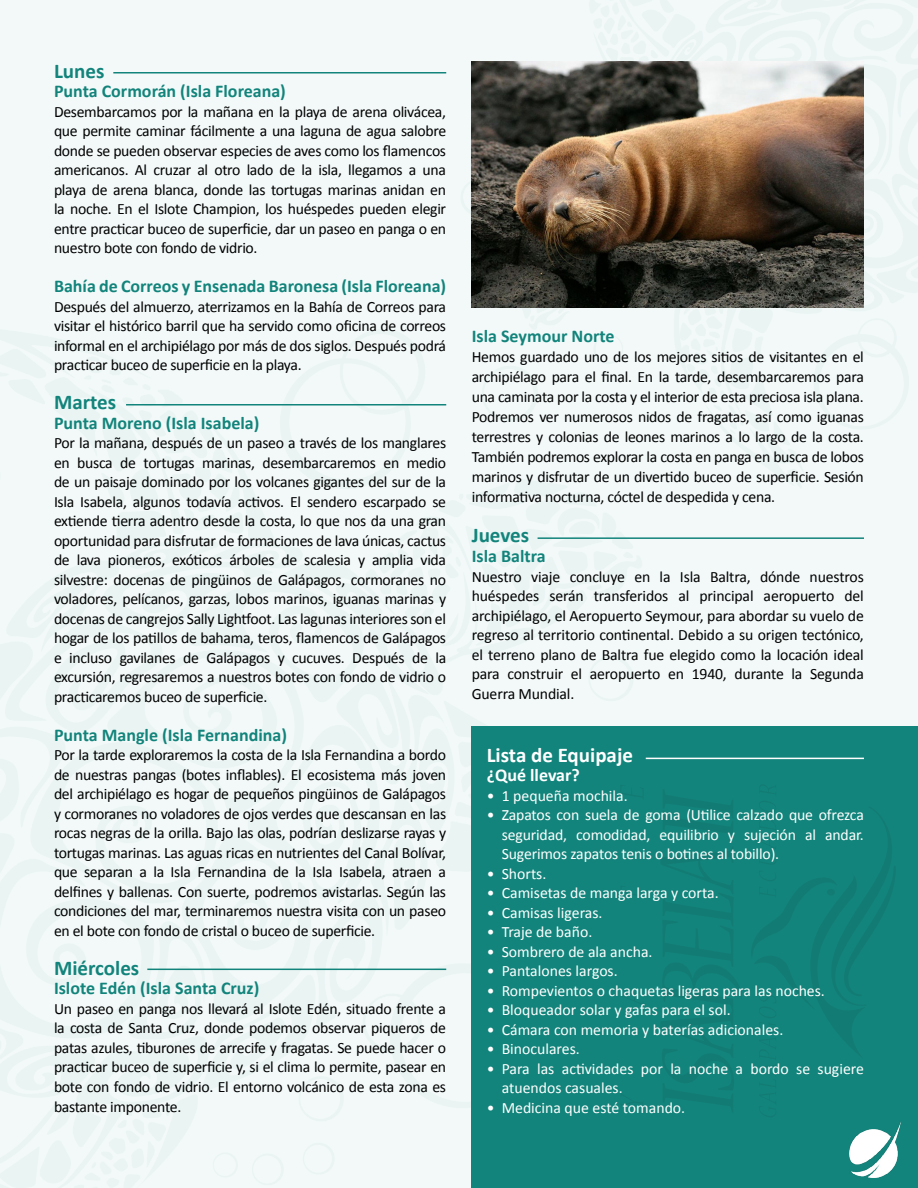
<style>
.page{position:relative;width:918px;height:1188px;background:#fff}
.page>*{position:absolute;margin:0;border:0;box-sizing:border-box;transform-origin:0 0}
.t1{font:700 21px "Calibri";color:#12847b}
.t2{font:700 21px "Calibri";color:#fff}
.t3{font:700 18px "Calibri";color:#12847b}
.t4{font:700 18px "Calibri";color:#fff}
.t5{font:15.75px/19.5px "Calibri";letter-spacing:-.02em;color:#000;text-align:justify}
.t6{font:15.75px/19.5px "Calibri";color:#fff;text-align:justify}
</style>
<div class="page">
<img style="left:0;top:0;width:918px;height:1188px">
<div style="left:472px;top:726px;width:446px;height:462px;background:#12847b"></div>
<hr style="left:646px;top:758px;width:218px;height:1px;background:#fff">
<img style="left:850px;top:1122px;width:51px;height:56px">
<hr style="left:538px;top:537px;width:326px;height:2px;background:#12847b">
<hr style="left:113px;top:72px;width:333px;height:2px;background:#12847b">
<hr style="left:126px;top:404px;width:320px;height:2px;background:#12847b">
<hr style="left:147px;top:969px;width:299px;height:1px;background:#12847b">
<img style="left:472px;top:62px;width:392px;height:246px">
<h1 class="t1" style="left:54px;top:57px;width:52px">Lunes</h1>
<p class="t3" style="left:54px;top:80px;width:233px">Punta Cormorán (Isla Floreana)</p>
<p class="t5" style="left:54px;top:102px;width:394px">Desembarcamos por la mañana en la playa de arena olivácea, que permite caminar fácilmente a una laguna de agua salobre donde se pueden observar especies de aves como los flamencos americanos. Al cruzar al otro lado de la isla, llegamos a una playa de arena blanca, donde las tortugas marinas anidan en la noche. En el Islote Champion, los huéspedes pueden elegir entre practicar buceo de superficie, dar un paseo en panga o en nuestro bote con fondo de vidrio.</p>
<p class="t3" style="left:54px;top:275px;width:394px">Bahía de Correos y Ensenada Baronesa (Isla Floreana)</p>
<p class="t5" style="left:54px;top:297px;width:394px">Después del almuerzo, aterrizamos en la Bahía de Correos para visitar el histórico barril que ha servido como oficina de correos informal en el archipiélago por más de dos siglos. Después podrá practicar buceo de superficie en la playa.</p>
<h1 class="t1" style="left:54px;top:389px;width:64px">Martes</h1>
<p class="t3" style="left:54px;top:411px;width:207px">Punta Moreno (Isla Isabela)</p>
<p class="t5" style="left:54px;top:433px;width:394px">Por la mañana, después de un paseo a través de los manglares en busca de tortugas marinas, desembarcaremos en medio de un paisaje dominado por los volcanes gigantes del sur de la Isla Isabela, algunos todavía activos. El sendero escarpado se extiende tierra adentro desde la costa, lo que nos da una gran oportunidad para disfrutar de formaciones de lava únicas, cactus de lava pioneros, exóticos árboles de scalesia y amplia vida silvestre: docenas de pingüinos de Galápagos, cormoranes no voladores, pelícanos, garzas, lobos marinos, iguanas marinas y docenas de cangrejos Sally Lightfoot. Las lagunas interiores son el hogar de los patillos de bahama, teros, flamencos de Galápagos e incluso gavilanes de Galápagos y cucuves. Después de la excursión, regresaremos a nuestros botes con fondo de vidrio o practicaremos buceo de superficie.</p>
<p class="t3" style="left:54px;top:723px;width:235px">Punta Mangle (Isla Fernandina)</p>
<p class="t5" style="left:54px;top:745px;width:394px">Por la tarde exploraremos la costa de la Isla Fernandina a bordo de nuestras pangas (botes inflables). El ecosistema más joven del archipiélago es hogar de pequeños pingüinos de Galápagos y cormoranes no voladores de ojos verdes que descansan en las rocas negras de la orilla. Bajo las olas, podrían deslizarse rayas y tortugas marinas. Las aguas ricas en nutrientes del Canal Bolívar, que separan a la Isla Fernandina de la Isla Isabela, atraen a delfines y ballenas. Con suerte, podremos avistarlas. Según las condiciones del mar, terminaremos nuestra visita con un paseo en el bote con fondo de cristal o buceo de superficie.</p>
<h1 class="t1" style="left:54px;top:954px;width:87px">Miércoles</h1>
<p class="t3" style="left:54px;top:977px;width:207px">Islote Edén (Isla Santa Cruz)</p>
<p class="t5" style="left:54px;top:999px;width:394px">Un paseo en panga nos llevará al Islote Edén, situado frente a la costa de Santa Cruz, donde podemos observar piqueros de patas azules, tiburones de arrecife y fragatas. Se puede hacer o practicar buceo de superficie y, si el clima lo permite, pasear en bote con fondo de vidrio. El entorno volcánico de esta zona es bastante imponente.</p>
<p class="t3" style="left:472px;top:325px;width:144px">Isla Seymour Norte</p>
<p class="t5" style="left:472px;top:347px;width:394px;line-height:20px">Hemos guardado uno de los mejores sitios de visitantes en el archipiélago para el final. En la tarde, desembarcaremos para una caminata por la costa y el interior de esta preciosa isla plana.<br>Podremos ver numerosos nidos de fragatas, así como iguanas terrestres y colonias de leones marinos a lo largo de la costa.<br>También podremos explorar la costa en panga en busca de lobos marinos y disfrutar de un divertido buceo de superficie. Sesión informativa nocturna, cóctel de despedida y cena.</p>
<h1 class="t1" style="left:472px;top:522px;width:59px">Jueves</h1>
<p class="t3" style="left:472px;top:545px;width:75px">Isla Baltra</p>
<p class="t5" style="left:472px;top:567px;width:394px">Nuestro viaje concluye en la Isla Baltra, dónde nuestros huéspedes serán transferidos al principal aeropuerto del archipiélago, el Aeropuerto Seymour, para abordar su vuelo de regreso al territorio continental. Debido a su origen tectónico, el terreno plano de Baltra fue elegido como la locación ideal para construir el aeropuerto en 1940, durante la Segunda Guerra Mundial.</p>
<h1 class="t2" style="left:487px;top:741px;width:148px">Lista de Equipaje</h1>
<p class="t4" style="left:487px;top:764px;width:95px">¿Qué llevar?</p>
<p class="t6" style="left:487px;top:786px;width:142px">• 1 pequeña mochila.</p>
<p class="t6" style="left:502px;top:805px;width:364px;text-indent:-15px">• Zapatos con suela de goma (Utilice calzado que ofrezca seguridad, comodidad, equilibrio y sujeción al andar.<br>Sugerimos zapatos tenis o botines al tobillo).</p>
<p class="t6" style="left:487px;top:864px;width:61px">• Shorts.</p>
<p class="t6" style="left:487px;top:883px;width:233px">• Camisetas de manga larga y corta.</p>
<p class="t6" style="left:487px;top:903px;width:117px">• Camisas ligeras.</p>
<p class="t6" style="left:487px;top:922px;width:107px">• Traje de baño.</p>
<p class="t6" style="left:487px;top:942px;width:167px">• Sombrero de ala ancha.</p>
<p class="t6" style="left:487px;top:961px;width:133px">• Pantalones largos.</p>
<p class="t6" style="left:487px;top:981px;width:340px">• Rompevientos o chaquetas ligeras para las noches.</p>
<p class="t6" style="left:487px;top:1000px;width:245px">• Bloqueador solar y gafas para el sol.</p>
<p class="t6" style="left:487px;top:1020px;width:298px">• Cámara con memoria y baterías adicionales.</p>
<p class="t6" style="left:487px;top:1039px;width:95px">• Binoculares.</p>
<p class="t6" style="left:502px;top:1059px;width:364px;text-indent:-15px">• Para las actividades por la noche a bordo se sugiere atuendos casuales.</p>
<p class="t6" style="left:487px;top:1098px;width:200px">• Medicina que esté tomando.</p>
</div>
